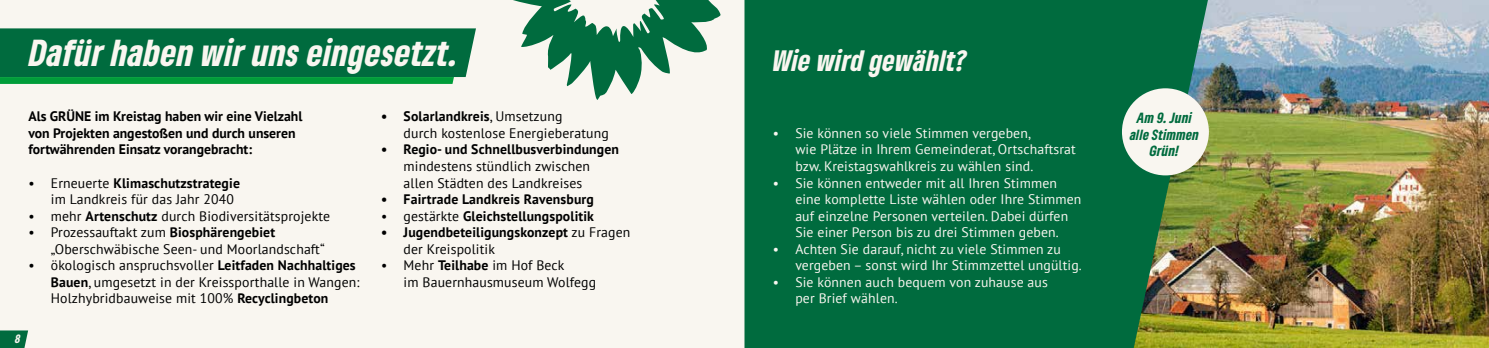
<style>
.page{position:relative;width:1489px;height:348px;background:#fff}
.page>*{position:absolute;margin:0;border:0;box-sizing:border-box;transform-origin:0 0}
.t1{font:italic 900 condensed 35px "Gruene Type";letter-spacing:.015em;color:#f9f6f0}
.t2{font:italic 900 condensed 27.5px "Gruene Type";letter-spacing:.015em;color:#f9f6f0}
.t3{font:13.75px/16.5px "PT Sans";letter-spacing:.01em;color:#000}
.t4{font:13.75px/16.5px "PT Sans";letter-spacing:.01em;color:#f9f6f0}
.t5{font:700 13.75px/16.5px "PT Sans";letter-spacing:.005em;color:#000}
.t6{font:italic 900 condensed 13.75px/16.5px "Gruene Type";letter-spacing:.025em;color:#006b3e;text-align:center}
.t7{font:italic 900 condensed 11.25px "Gruene Type";color:#f9f6f0}
.s1{font-weight:700}
.s2{font-weight:400}
</style>
<div class="page">
<div style="left:0;top:0;width:744px;height:347px;background:#f9f6f0"></div>
<svg style="left:0;top:330px;width:28px;height:17px"></svg>
<img style="left:1207px;top:0;width:281px;height:347px">
<svg style="left:744px;top:0;width:463px;height:347px;background:#0a6d3f"></svg>
<div style="left:1121px;top:88px;width:87px;height:87px;background:#f9f6f0;border-radius:50%"></div>
<div style="left:0;top:28px;width:476px;height:49px;background:#006b3e"></div>
<svg style="left:0;top:77px;width:454px;height:7px;background:#049e3d"></svg>
<svg style="left:513px;top:0;width:208px;height:100px"></svg>
<h1 class="t1" style="left:30px;top:30px;width:430px">Dafür haben wir uns eingesetzt.</h1>
<p class="t3" style="left:403px;top:108px;width:207px;text-indent:-22px"><span class="s1">• Solarlandkreis</span>, Umsetzung<br>durch kostenlose Energieberatung</p>
<p class="t5" style="left:381px;top:141px;width:239px">• Regio- und Schnellbusverbindungen</p>
<p class="t3" style="left:403px;top:157px;width:188px">mindestens stündlich zwischen allen Städten des Landkreises</p>
<p class="t5" style="left:381px;top:190px;width:214px">• Fairtrade Landkreis Ravensburg</p>
<p class="t5" style="left:381px;top:207px;width:214px"><span class="s2">• gestärkte</span> Gleichstellungspolitik</p>
<p class="t5" style="left:403px;top:223px;width:228px;text-indent:-22px">• Jugendbeteiligungskonzept <span class="s2">zu Fragen der Kreispolitik</span></p>
<p class="t3" style="left:403px;top:256px;width:194px;text-indent:-22px">• Mehr <span class="s1">Teilhabe</span> im Hof Beck<br>im Bauernhausmuseum Wolfegg</p>
<p class="t5" style="left:28px;top:108px;width:275px">Als GRÜNE im Kreistag haben wir eine Vielzahl von Projekten angestoßen und durch unseren fortwährenden Einsatz vorangebracht:</p>
<p class="t3" style="left:51px;top:174px;width:191px;text-indent:-22px">• Erneuerte <span class="s1">Klimaschutzstrategie </span>im Landkreis für das Jahr 2040</p>
<p class="t3" style="left:28px;top:207px;width:303px">• mehr <span class="s1">Artenschutz</span> durch Biodiversitätsprojekte</p>
<p class="t3" style="left:51px;top:223px;width:275px;text-indent:-22px">• Prozessauftakt zum <span class="s1">Biosphärengebiet </span>„Oberschwäbische Seen- und Moorlandschaft“</p>
<p class="t3" style="left:51px;top:256px;width:310px;text-indent:-22px">• ökologisch anspruchsvoller <span class="s1">Leitfaden Nachhaltiges<br>Bauen</span>, umgesetzt in der Kreissporthalle in Wangen:<br>Holzhybridbauweise mit 100% <span class="s1">Recyclingbeton</span></p>
<p class="t7" style="left:15px;top:331px;width:7px">8</p>
<h2 class="t2" style="left:772px;top:42px;width:196px">Wie wird gewählt?</h2>
<p class="t4" style="left:795px;top:124px;width:282px;text-indent:-22px">• Sie können so viele Stimmen vergeben,<br>wie Plätze in Ihrem Gemeinderat, Ortschaftsrat bzw. Kreistagswahlkreis zu wählen sind.</p>
<p class="t4" style="left:795px;top:174px;width:287px;text-indent:-22px">• Sie können entweder mit all Ihren Stimmen eine komplette Liste wählen oder Ihre Stimmen auf einzelne Personen verteilen. Dabei dürfen Sie einer Person bis zu drei Stimmen geben.</p>
<p class="t4" style="left:795px;top:240px;width:288px;text-indent:-22px">• Achten Sie darauf, nicht zu viele Stimmen zu vergeben – sonst wird Ihr Stimmzettel ungültig.</p>
<p class="t4" style="left:795px;top:273px;width:254px;text-indent:-22px">• Sie können auch bequem von zuhause aus per Brief wählen.</p>
<p class="t6" style="left:1129px;top:109px;width:70px">Am 9. Juni alle Stimmen<br>Grün!</p>
</div>
